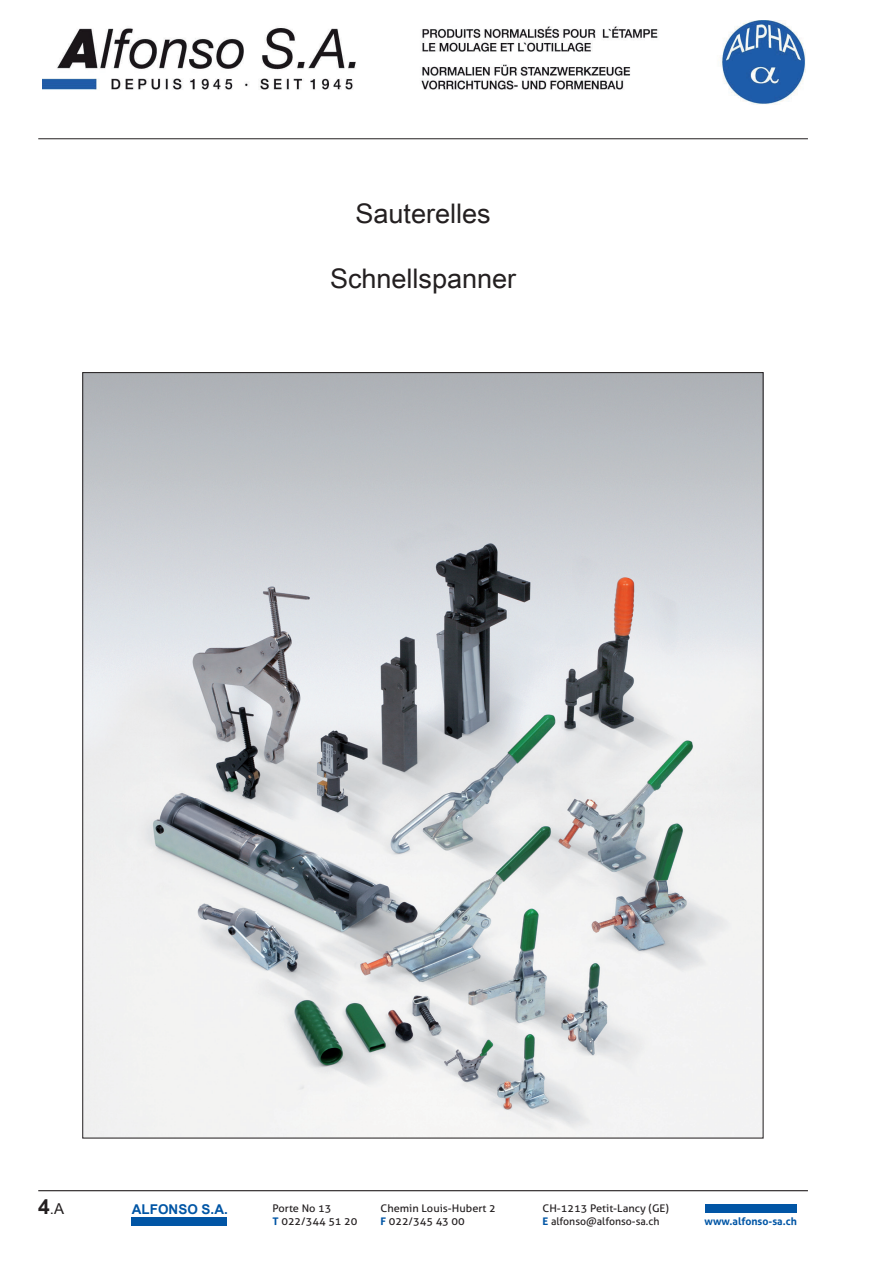
<style>
.page{position:relative;width:893px;height:1263px;background:#fff}
.page>*{position:absolute;margin:0;border:0;box-sizing:border-box;transform-origin:0 0}
.t1{font:27px "Arial Unicode MS";color:#231f20}
.t2{font:15px "Arial";color:#231f20}
.t3{font:700 13.5px "Arial";color:#0155a5}
.t4{font:10.5px "Aller";color:#231f20;scale:1.05 1}
.t5{font:10.5px "Aller";color:#231f20}
.t6{font:700 10.5px "Aller";color:#0155a5}
.s1{font-weight:700;font-size:21px}
.s2{font-weight:700;color:#0155a5}
</style>
<div class="page">
<img style="left:43px;top:20px;width:762px;height:84px">
<hr style="left:38px;top:138px;width:770px;height:1px;background:#231f20">
<hr style="left:38px;top:1190px;width:770px;height:1px;background:#231f20">
<div style="left:131px;top:1217px;width:96px;height:9px;background:#0155a5"></div>
<div style="left:705px;top:1204px;width:92px;height:8px;background:#0155a5"></div>
<img style="left:85px;top:374px;width:676px;height:762px">
<h1 class="t1" style="left:356px;top:194px;width:137px">Sauterelles</h1>
<h1 class="t1" style="left:330px;top:259px;width:188px">Schnellspanner</h1>
<h2 class="t2" style="left:38px;top:1199px;width:27px"><span class="s1">4</span>.A</h2>
<p class="t3" style="left:132px;top:1201px;width:98px">ALFONSO S.A.</p>
<p class="t4" style="left:272px;top:1202px;width:58px">Porte No 13</p>
<p class="t4" style="left:380px;top:1202px;width:111px">Chemin Louis-Hubert 2</p>
<p class="t4" style="left:542px;top:1202px;width:122px">CH-1213 Petit-Lancy (GE)</p>
<p class="t4" style="left:272px;top:1215px;width:82px"><span class="s2">T</span> 022/344 51 20</p>
<p class="t4" style="left:380px;top:1215px;width:82px"><span class="s2">F</span> 022/345 43 00</p>
<p class="t5" style="left:542px;top:1215px;width:119px"><span class="s2">E</span> alfonso@alfonso-sa.ch</p>
<p class="t6" style="left:704px;top:1215px;width:94px">www.alfonso-sa.ch</p>
</div>
